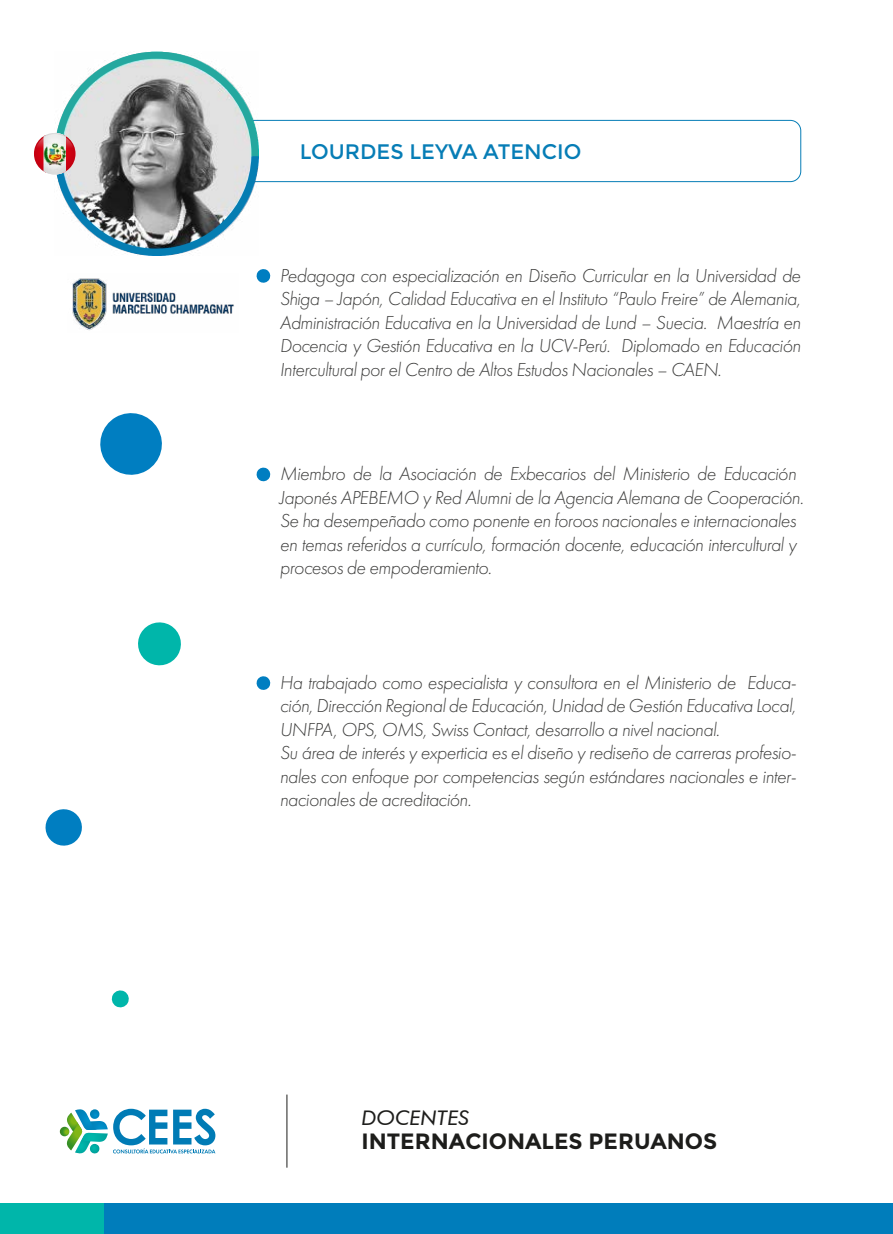
<style>
.page{position:relative;width:893px;height:1234px;background:#fff}
.page>*{position:absolute;margin:0;border:0;box-sizing:border-box;transform-origin:0 0}
.t1{font:700 22.05px "Montserrat";color:#1d1d1b}
.t2{font:21px "Montserrat";color:#067db6}
.t3{font:italic 20.1px "Futura BT";letter-spacing:-.01em;color:#1d1d1b;scale:1.09 1}
.t4{font:italic 300 19.5px/23.4px "Futura New";letter-spacing:-.025em;color:#3c3c3b}
</style>
<div class="page">
<svg style="left:46px;top:809px;width:36px;height:36px"></svg>
<svg style="left:138px;top:622px;width:43px;height:43px"></svg>
<svg style="left:112px;top:990px;width:17px;height:17px"></svg>
<svg style="left:100px;top:413px;width:62px;height:61px"></svg>
<svg style="left:257px;top:269px;width:13px;height:14px"></svg>
<svg style="left:257px;top:467px;width:13px;height:14px"></svg>
<svg style="left:257px;top:676px;width:13px;height:13px"></svg>
<div style="left:228px;top:120px;width:573px;height:62px;border:1px solid #067db6;border-radius:10px"></div>
<svg style="left:60px;top:1108px;width:155px;height:46px"></svg>
<hr style="left:287px;top:1094px;width:1px;height:73px;background:#1d1d1b">
<div style="left:0;top:1202px;width:893px;height:31px;background:#007dbb"></div>
<div style="left:0;top:1202px;width:103px;height:31px;background:#00b6aa"></div>
<img style="left:34px;top:147px;width:1px;height:13px">
<svg style="left:35px;top:52px;width:223px;height:203px"></svg>
<img style="left:72px;top:278px;width:162px;height:52px">
<p class="t2" style="left:300px;top:139px;width:283px">LOURDES LEYVA ATENCIO</p>
<p class="t4" style="left:280px;top:264px;width:523px;text-align:justify">Pedagoga con especialización en Diseño Curricular en la Universidad de Shiga – Japón, Calidad Educativa en el Instituto “Paulo Freire” de Alemania, Administración Educativa en la Universidad de Lund – Suecia. Maestría en Docencia y Gestión Educativa en la UCV-Perú. Diplomado en Educación Intercultural por el Centro de Altos Estudos Nacionales – CAEN.</p>
<p class="t4" style="left:280px;top:462px;width:525px">Miembro de la Asociación de Exbecarios del Ministerio de Educación Japonés APEBEMO y Red Alumni de la Agencia Alemana de Cooperación.<br>Se ha desempeñado como ponente en foroos nacionales e internacionales en temas referidos a currículo, formación docente, educación intercultural y procesos de empoderamiento.</p>
<p class="t4" style="left:280px;top:670px;width:518px">Ha trabajado como especialista y consultora en el Ministerio de Educa&shy;ción, Dirección Regional de Educación, Unidad de Gestión Educativa Local, UNFPA, OPS, OMS, Swiss Contact, desarrollo a nivel nacional.<br>Su área de interés y experticia es el diseño y rediseño de carreras profesio&shy;nales con enfoque por competencias según estándares nacionales e inter&shy;nacionales de acreditación.</p>
<p class="t3" style="left:361px;top:1105px;width:101px">DOCENTES</p>
<p class="t1" style="left:361px;top:1127px;width:357px">INTERNACIONALES PERUANOS</p>
</div>
